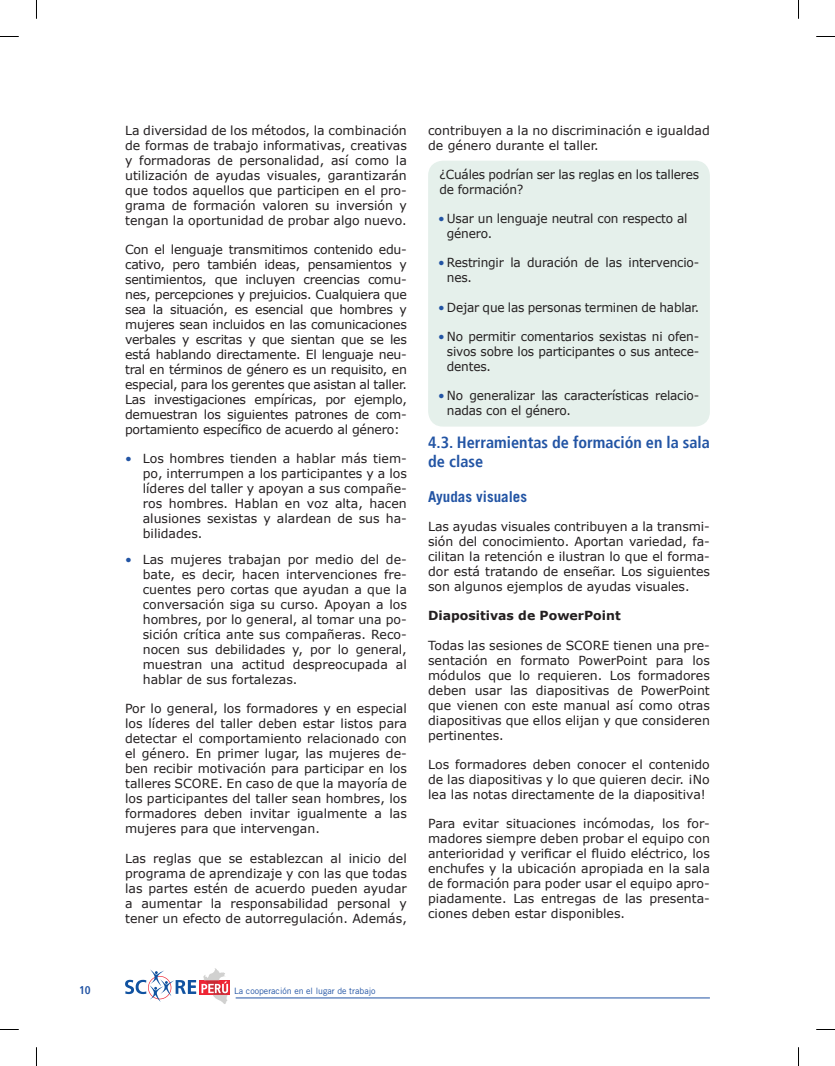
<style>
.page{position:relative;width:835px;height:1066px;background:#fff}
.page>*{position:absolute;margin:0;border:0;box-sizing:border-box;transform-origin:0 0}
.t1{font:700 condensed 16.25px/18.8px "Frutiger";color:#2254a4}
.t2{font:700 15px "Trade Gothic LT Std";color:#2254a4}
.t3{font:12.5px/15px "Verdana";color:#231f20;text-align:justify}
.t4{font:700 12.5px "Verdana";color:#231f20}
.t5{font:700 condensed 11.25px "Frutiger";color:#2254a4}
.t6{font:8.75px "Trade Gothic LT Std";color:#2254a4}
.s1{color:#2254a4}
</style>
<div class="page">
<hr style="left:236px;top:997px;width:474px;height:1px;background:#2254a4">
<svg style="left:228px;top:980px;width:2px;height:14px"></svg>
<svg style="left:125px;top:968px;width:103px;height:35px"></svg>
<div style="left:428px;top:160px;width:282px;height:266px;background:#e5f0eb;border-radius:15px"></div>
<svg style="left:0;top:36px;width:19px;height:1px"></svg>
<svg style="left:816px;top:36px;width:19px;height:1px"></svg>
<svg style="left:36px;top:0;width:1px;height:19px"></svg>
<svg style="left:36px;top:1047px;width:1px;height:18px"></svg>
<svg style="left:798px;top:0;width:1px;height:19px"></svg>
<svg style="left:798px;top:1047px;width:1px;height:18px"></svg>
<p class="t3" style="left:125px;top:122px;width:283px">La diversidad de los métodos, la combinación de formas de trabajo informativas, creativas y formadoras de personalidad, así como la utilización de ayudas visuales, garantizarán que todos aquellos que participen en el pro&shy;grama de formación valoren su inversión y tengan la oportunidad de probar algo nuevo.</p>
<p class="t3" style="left:125px;top:242px;width:283px">Con el lenguaje transmitimos contenido edu&shy;cativo, pero también ideas, pensamientos y sentimientos, que incluyen creencias comu&shy;nes, percepciones y prejuicios. Cualquiera que sea la situación, es esencial que hombres y mujeres sean incluidos en las comunicaciones verbales y escritas y que sientan que se les está hablando directamente. El lenguaje neu&shy;tral en términos de género es un requisito, en especial, para los gerentes que asistan al taller.<br>Las investigaciones empíricas, por ejemplo, demuestran los siguientes patrones de com&shy;portamiento específico de acuerdo al género:</p>
<p class="t3" style="left:143px;top:451px;width:265px;text-indent:-18px"><span class="s1">•</span> Los hombres tienden a hablar más tiem&shy;po, interrumpen a los participantes y a los líderes del taller y apoyan a sus compañe&shy;ros hombres. Hablan en voz alta, hacen alusiones sexistas y alardean de sus ha&shy;bilidades.</p>
<p class="t3" style="left:143px;top:551px;width:265px;text-indent:-18px"><span class="s1">•</span> Las mujeres trabajan por medio del de&shy;bate, es decir, hacen intervenciones fre&shy;cuentes pero cortas que ayudan a que la conversación siga su curso. Apoyan a los hombres, por lo general, al tomar una po&shy;sición crítica ante sus compañeras. Reco&shy;nocen sus debilidades y, por lo general, muestran una actitud despreocupada al hablar de sus fortalezas.</p>
<p class="t3" style="left:125px;top:701px;width:283px">Por lo general, los formadores y en especial los líderes del taller deben estar listos para detectar el comportamiento relacionado con el género. En primer lugar, las mujeres de&shy;ben recibir motivación para participar en los talleres SCORE. En caso de que la mayoría de los participantes del taller sean hombres, los formadores deben invitar igualmente a las mujeres para que intervengan.</p>
<p class="t3" style="left:125px;top:850px;width:283px">Las reglas que se establezcan al inicio del programa de aprendizaje y con las que todas las partes estén de acuerdo pueden ayudar a aumentar la responsabilidad personal y tener un efecto de autorregulación. Además,</p>
<p class="t3" style="left:428px;top:122px;width:283px">contribuyen a la no discriminación e igualdad de género durante el taller.</p>
<p class="t3" style="left:439px;top:167px;width:261px">¿Cuáles podrían ser las reglas en los talleres de formación?</p>
<p class="t3" style="left:447px;top:211px;width:242px;text-indent:-9px"><span class="s1">•</span> Usar un lenguaje neutral con respecto al género.</p>
<p class="t3" style="left:447px;top:255px;width:254px;text-indent:-9px"><span class="s1">•</span> Restringir la duración de las intervencio&shy;nes.</p>
<p class="t3" style="left:438px;top:299px;width:263px"><span class="s1">•</span> Dejar que las personas terminen de hablar.</p>
<p class="t3" style="left:447px;top:328px;width:254px;text-indent:-9px"><span class="s1">•</span> No permitir comentarios sexistas ni ofen&shy;sivos sobre los participantes o sus antece&shy;dentes.</p>
<p class="t3" style="left:447px;top:387px;width:254px;text-indent:-9px"><span class="s1">•</span> No generalizar las características relacio&shy;nadas con el género.</p>
<h1 class="t1" style="left:428px;top:433px;width:283px">4.3. Herramientas de formación en la sala de clase</h1>
<p class="t2" style="left:428px;top:487px;width:100px">Ayudas visuales</p>
<p class="t3" style="left:428px;top:519px;width:283px">Las ayudas visuales contribuyen a la transmi&shy;sión del conocimiento. Aportan variedad, fa&shy;cilitan la retención e ilustran lo que el forma&shy;dor está tratando de enseñar. Los siguientes son algunos ejemplos de ayudas visuales.</p>
<p class="t4" style="left:428px;top:606px;width:194px">Diapositivas de PowerPoint</p>
<p class="t3" style="left:428px;top:637px;width:283px">Todas las sesiones de SCORE tienen una pre&shy;sentación en formato PowerPoint para los módulos que lo requieren. Los formadores deben usar las diapositivas de PowerPoint que vienen con este manual así como otras diapositivas que ellos elijan y que consideren pertinentes.</p>
<p class="t3" style="left:428px;top:756px;width:283px">Los formadores deben conocer el contenido de las diapositivas y lo que quieren decir. ¡No lea las notas directamente de la diapositiva!</p>
<p class="t3" style="left:428px;top:815px;width:283px">Para evitar situaciones incómodas, los for&shy;madores siempre deben probar el equipo con anterioridad y verificar el fluido eléctrico, los enchufes y la ubicación apropiada en la sala de formación para poder usar el equipo apro&shy;piadamente. Las entregas de las presenta&shy;ciones deben estar disponibles.</p>
<p class="t5" style="left:79px;top:983px;width:13px">10</p>
<p class="t6" style="left:234px;top:985px;width:143px">La cooperación en el lugar de trabajo</p>
</div>
